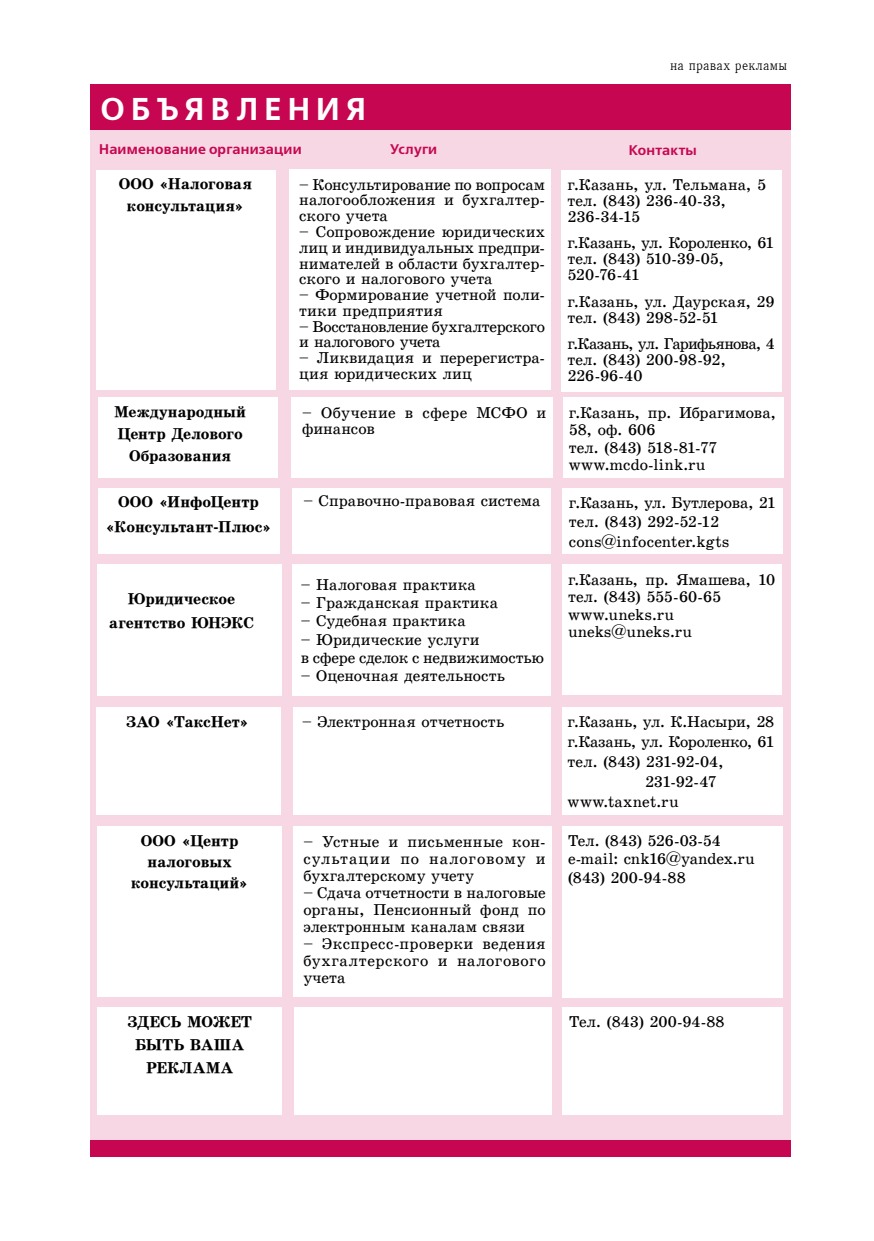
<style>
.page{position:relative;width:874px;height:1241px;background:#fff}
.page>*{position:absolute;margin:0;border:0;box-sizing:border-box;transform-origin:0 0}
.t1{font:700 31.5px "Free Set C";letter-spacing:.2em;color:#fff}
.t2{font:15.75px/15.8px "School Book Cyr";color:#000}
.t3{font:700 15.75px/21.9px "School Book Cyr";color:#000;text-align:center}
.t4{font:15.75px/16.1px "School Book Cyr";letter-spacing:-.03em;color:#000}
.t5{font:15.75px/15.8px "School Book Cyr";letter-spacing:-.02em;color:#000}
.t6{font:700 14px "Free Set C";letter-spacing:.015em;color:#c60651}
.t7{font:14px "Antiqua Cyr";letter-spacing:.02em;color:#000;scale:.95 1}
.s1{font-family:"School"}
.s2{font-family:"School Book C"}
</style>
<div class="page">
<div style="left:90px;top:84px;width:700px;height:1072px;background:#c60651"></div>
<div style="left:90px;top:130px;width:700px;height:1009px;background:#f6d7e3"></div>
<div style="left:97px;top:564px;width:184px;height:132px;background:#fff"></div>
<div style="left:292px;top:564px;width:258px;height:132px;background:#fff"></div>
<div style="left:562px;top:564px;width:219px;height:130px;background:#fff"></div>
<div style="left:98px;top:488px;width:181px;height:65px;background:#fff"></div>
<div style="left:292px;top:488px;width:258px;height:65px;background:#fff"></div>
<div style="left:562px;top:488px;width:220px;height:65px;background:#fff"></div>
<div style="left:98px;top:398px;width:179px;height:80px;background:#fff"></div>
<div style="left:291px;top:397px;width:261px;height:81px;background:#fff"></div>
<div style="left:562px;top:398px;width:221px;height:80px;background:#fff"></div>
<div style="left:97px;top:707px;width:184px;height:107px;background:#fff"></div>
<div style="left:293px;top:707px;width:258px;height:107px;background:#fff"></div>
<div style="left:561px;top:707px;width:220px;height:107px;background:#fff"></div>
<div style="left:97px;top:170px;width:179px;height:220px;background:#fff"></div>
<div style="left:289px;top:170px;width:262px;height:220px;background:#fff"></div>
<div style="left:561px;top:170px;width:220px;height:221px;background:#fff"></div>
<div style="left:97px;top:826px;width:185px;height:170px;background:#fff"></div>
<div style="left:293px;top:826px;width:258px;height:170px;background:#fff"></div>
<div style="left:562px;top:826px;width:220px;height:171px;background:#fff"></div>
<div style="left:98px;top:1007px;width:184px;height:107px;background:#fff"></div>
<div style="left:294px;top:1007px;width:258px;height:107px;background:#fff"></div>
<div style="left:562px;top:1007px;width:220px;height:107px;background:#fff"></div>
<h1 class="t1" style="left:101px;top:91px;width:267px">ОБЪЯВЛЕНИЯ</h1>
<p class="t6" style="left:99px;top:141px;width:204px">Наименование организации</p>
<p class="t6" style="left:390px;top:141px;width:49px">Услуги</p>
<p class="t7" style="left:669px;top:57px;width:125px">на правах рекламы</p>
<p class="t6" style="left:628px;top:142px;width:69px">Контакты</p>
<p class="t3" style="left:119px;top:173px;width:135px">ООО «Налоговая консультация»</p>
<p class="t2" style="left:567px;top:176px;width:200px">г.Казань, ул. Тельмана, 5 тел. (843) 236-40-33,<br>236-34-15</p>
<p class="t2" style="left:567px;top:234px;width:208px">г.Казань, ул. Короленко, 61 тел. (843) 510-39-05,<br>520-76-41</p>
<p class="t2" style="left:567px;top:293px;width:209px">г.Казань, ул. Даурская, 29 тел. (843) 298-52-51</p>
<p class="t4" style="left:567px;top:335px;width:209px">г.Казань, ул. Гарифьянова, 4 тел. (843) 200-98-92,<br>226-96-40</p>
<p class="t2" style="left:299px;top:176px;width:247px;text-align:justify">– Консультирование по вопросам налогообложения и бухгалтер&shy;ского учета</p>
<p class="t2" style="left:299px;top:223px;width:247px;text-align:justify">– Сопровождение юридических лиц и индивидуальных предпри&shy;нимателей в области бухгалтер&shy;ского и налогового учета</p>
<p class="t2" style="left:299px;top:287px;width:247px">– Формирование учетной поли&shy;тики предприятия</p>
<p class="t5" style="left:299px;top:318px;width:247px">– Восстановление бухгалтерского и налогового учета</p>
<p class="t2" style="left:299px;top:350px;width:247px">– Ликвидация и перерегистра&shy;ция юридических лиц</p>
<p class="t3" style="left:114px;top:400px;width:133px">Международный<br>Центр Делового<br>Образования</p>
<p class="t2" style="left:568px;top:403px;width:209px;line-height:17.5px">г.Казань, пр. Ибрагимова,<br>58, оф. 606<br>тел. (843) 518-81-77 www.mcdo-link.ru</p>
<p class="t2" style="left:302px;top:404px;width:246px">– Обучение в сфере МСФО и финансов</p>
<p class="t2" style="left:303px;top:492px;width:238px">– Справочно-правовая система</p>
<p class="t3" style="left:106px;top:489px;width:167px;line-height:24.5px">ООО «ИнфоЦентр «Консультант-Плюс»</p>
<p class="t2" style="left:568px;top:492px;width:209px;line-height:19.6px">г.Казань, ул. Бутлерова, 21 тел. (843) 292-52-12 cons<span class="s1">@</span>infocenter.kgts</p>
<p class="t3" style="left:109px;top:586px;width:146px;line-height:24.3px">Юридическое агентство ЮНЭКС</p>
<p class="t2" style="left:301px;top:576px;width:176px">– Налоговая практика</p>
<p class="t2" style="left:301px;top:594px;width:198px">– Гражданская практика</p>
<p class="t2" style="left:301px;top:613px;width:166px">– Судебная практика</p>
<p class="t2" style="left:301px;top:630px;width:244px;line-height:18.2px">– Юридические услуги<br>в сфере сделок с недвижимостью</p>
<p class="t2" style="left:301px;top:667px;width:205px">– Оценочная деятельность</p>
<p class="t2" style="left:567px;top:570px;width:209px;line-height:17.3px">г.Казань, пр. Ямашева, 10 тел. (843) 555-60-65 www.uneks.ru uneks<span class="s2">@</span>uneks.ru</p>
<p class="t3" style="left:126px;top:710px;width:124px">ЗАО «ТаксНет»</p>
<p class="t2" style="left:567px;top:713px;width:208px">г.Казань, ул. К.Насыри, 28</p>
<p class="t2" style="left:567px;top:733px;width:209px">г.Казань, ул. Короленко, 61</p>
<p class="t2" style="left:567px;top:753px;width:158px">тел. (843) 231-92-04,</p>
<p class="t2" style="left:644px;top:773px;width:73px">231-92-47</p>
<p class="t2" style="left:567px;top:793px;width:112px">www.taxnet.ru</p>
<p class="t2" style="left:302px;top:713px;width:203px">– Электронная отчетность</p>
<p class="t3" style="left:131px;top:829px;width:118px;line-height:21.3px">ООО «Центр налоговых консультаций»</p>
<p class="t2" style="left:567px;top:831px;width:188px;line-height:18.2px">Тел. (843) 526-03-54 e-mail: cnk16<span class="s1">@</span>yandex.ru (843) 200-94-88</p>
<p class="t2" style="left:303px;top:833px;width:244px;line-height:17px;text-align:justify">– Устные и письменные кон&shy;сультации по налоговому и бухгалтерскому учету</p>
<p class="t2" style="left:303px;top:883px;width:244px;line-height:17px;text-align:justify">– Сдача отчетности в налоговые органы, Пенсионный фонд по электронным каналам связи</p>
<p class="t2" style="left:303px;top:934px;width:244px;line-height:17px;text-align:justify">– Экспресс-проверки ведения бухгалтерского и налогового учета</p>
<p class="t3" style="left:127px;top:1009px;width:126px;line-height:23.1px">ЗДЕСЬ МОЖЕТ<br>БЫТЬ ВАША<br>РЕКЛАМА</p>
<p class="t2" style="left:568px;top:1013px;width:157px">Тел. (843) 200-94-88</p>
</div>
